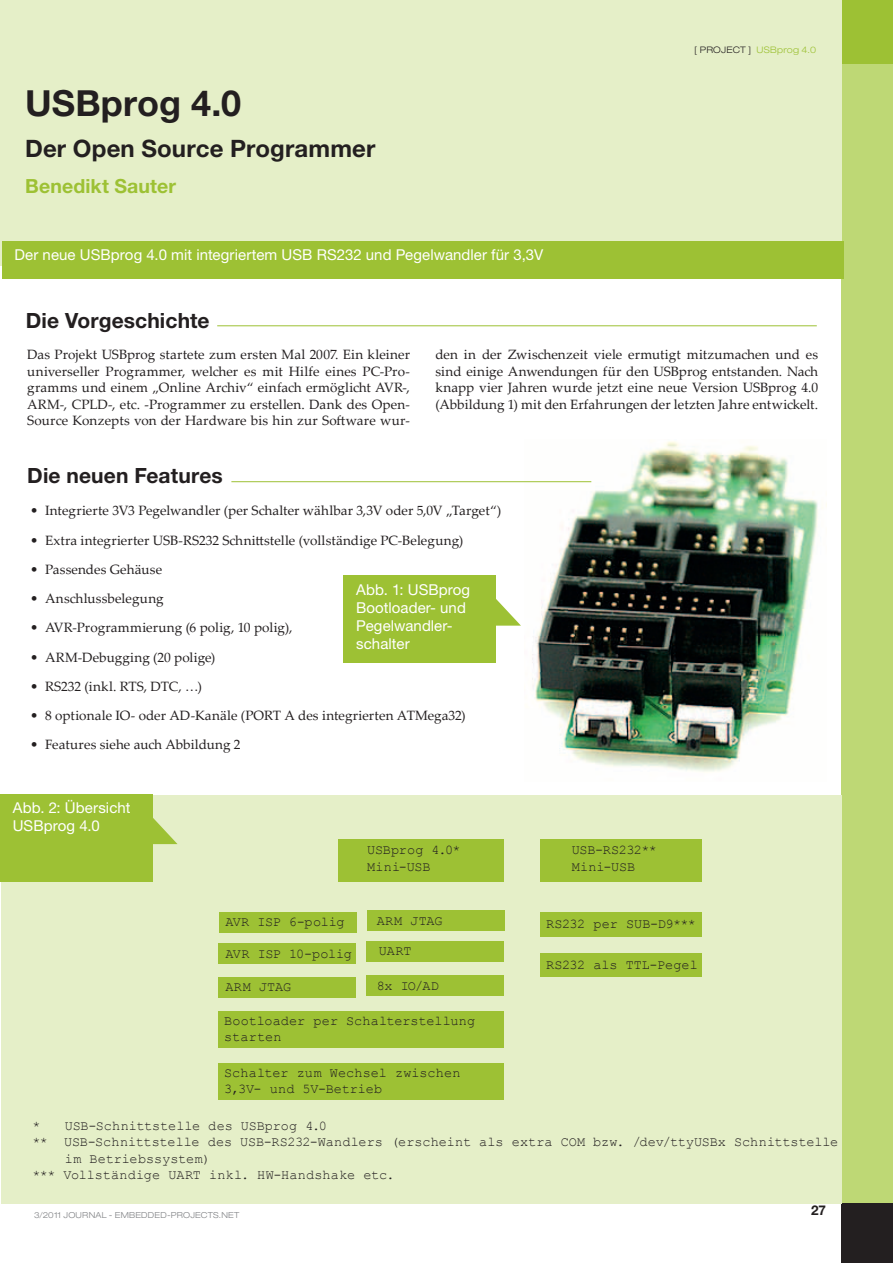
<style>
.page{position:relative;width:893px;height:1263px;background:#fff}
.page>*{position:absolute;margin:0;border:0;box-sizing:border-box;transform-origin:0 0}
.t1{font:700 36px "Helvetica Neue LT Std";letter-spacing:.005em;color:#231f20}
.t2{font:700 24px "Helvetica Neue LT Std";letter-spacing:.005em;color:#231f20}
.t3{font:700 21px "Helvetica Neue LT Std";letter-spacing:.005em;color:#231f20}
.t4{font:700 19.5px "Helvetica Neue LT Std";letter-spacing:.005em;color:#9dc134}
.t5{font:15px/18px "Helvetica Neue LT Std";letter-spacing:.005em;color:#fff}
.t6{font:13.5px/16.5px "Palatino Linotype";letter-spacing:.005em;color:#231f20;text-align:justify}
.t7{font:13.5px/16.5px "Courier New";letter-spacing:-.005em;color:#231f20}
.t8{font:13.5px "Courier New";letter-spacing:-.03em;color:#231f20}
.t9{font:700 13.5px "Helvetica Neue LT Std";color:#231f20}
.t10{font:300 expanded 9px "Helvetica Neue LT Std";letter-spacing:.03em;color:#9dc134}
.t11{font:300 expanded 9px "Helvetica Neue LT Std";letter-spacing:.02em;color:#231f20}
.t12{font:300 expanded 8.25px "Helvetica Neue LT Std";letter-spacing:.025em;color:#808285}
.s1{color:#231f20}
</style>
<div class="page">
<div style="left:842px;top:64px;width:51px;height:1139px;background:#bed875"></div>
<div style="left:842px;top:0;width:51px;height:64px;background:#9dc134"></div>
<div style="left:842px;top:1203px;width:51px;height:60px;background:#231f20"></div>
<img style="left:524px;top:441px;width:299px;height:331px">
<div style="left:0;top:0;width:842px;height:265px;background:#e5efc8"></div>
<hr style="left:217px;top:325px;width:600px;height:1px;background:#9dc134">
<hr style="left:231px;top:481px;width:360px;height:1px;background:#9dc134">
<div style="left:2px;top:795px;width:840px;height:408px;background:#e5efc8"></div>
<svg style="left:495px;top:595px;width:26px;height:31px"></svg>
<div style="left:343px;top:576px;width:152px;height:87px;background:#9dc134"></div>
<div style="left:2px;top:241px;width:842px;height:38px;background:#9dc134"></div>
<svg style="left:152px;top:813px;width:26px;height:31px"></svg>
<div style="left:0;top:794px;width:152px;height:87px;background:#9dc134"></div>
<div style="left:219px;top:943px;width:137px;height:20px;background:#9dc134"></div>
<div style="left:219px;top:1011px;width:285px;height:37px;background:#9dc134"></div>
<div style="left:540px;top:912px;width:162px;height:24px;background:#9dc134"></div>
<div style="left:219px;top:912px;width:138px;height:21px;background:#9dc134"></div>
<div style="left:219px;top:977px;width:137px;height:20px;background:#9dc134"></div>
<div style="left:366px;top:941px;width:138px;height:21px;background:#9dc134"></div>
<div style="left:367px;top:910px;width:138px;height:21px;background:#9dc134"></div>
<div style="left:366px;top:975px;width:138px;height:21px;background:#9dc134"></div>
<div style="left:540px;top:839px;width:162px;height:42px;background:#9dc134"></div>
<div style="left:540px;top:953px;width:162px;height:24px;background:#9dc134"></div>
<div style="left:338px;top:839px;width:166px;height:42px;background:#9dc134"></div>
<div style="left:219px;top:1063px;width:285px;height:37px;background:#9dc134"></div>
<h1 class="t1" style="left:25px;top:80px;width:218px">USBprog 4.0</h1>
<h2 class="t2" style="left:25px;top:134px;width:352px">Der Open Source Programmer</h2>
<h3 class="t4" style="left:25px;top:174px;width:152px">Benedikt Sauter</h3>
<p class="t5" style="left:15px;top:246px;width:530px">Der neue USBprog 4.0 mit integriertem USB RS232 und Pegelwandler für 3,3V</p>
<p class="t10" style="left:695px;top:40px;width:123px"><span class="s1">[ PROJECT ]</span> USBprog 4.0</p>
<p class="t11" style="left:694px;top:45px;width:59px">[ PROJECT ]</p>
<h3 class="t3" style="left:26px;top:307px;width:185px">Die Vorgeschichte</h3>
<p class="t6" style="left:27px;top:346px;width:384px">Das Projekt USBprog startete zum ersten Mal 2007. Ein kleiner universeller Programmer, welcher es mit Hilfe eines PC-Pro&shy;gramms und einem „Online Archiv“ einfach ermöglicht AVR-, ARM-, CPLD-, etc. -Programmer zu erstellen. Dank des Open-Source Konzepts von der Hardware bis hin zur Software wur-</p>
<p class="t6" style="left:435px;top:346px;width:384px">den in der Zwischenzeit viele ermutigt mitzumachen und es sind einige Anwendungen für den USBprog entstanden. Nach knapp vier Jahren wurde jetzt eine neue Version USBprog 4.0 (Abbildung 1) mit den Erfahrungen der letzten Jahre entwickelt.</p>
<h3 class="t3" style="left:27px;top:463px;width:197px">Die neuen Features</h3>
<p class="t6" style="left:30px;top:502px;width:473px">• Integrierte 3V3 Pegelwandler (per Schalter wählbar 3,3V oder 5,0V „Target“)</p>
<p class="t6" style="left:30px;top:531px;width:435px">• Extra integrierter USB-RS232 Schnittstelle (vollständige PC-Belegung)</p>
<p class="t6" style="left:30px;top:560px;width:134px">• Passendes Gehäuse</p>
<p class="t6" style="left:30px;top:590px;width:135px">• Anschlussbelegung</p>
<p class="t6" style="left:30px;top:619px;width:264px">• AVR-Programmierung (6 polig, 10 polig),</p>
<p class="t6" style="left:30px;top:648px;width:187px">• ARM-Debugging (20 polige)</p>
<p class="t6" style="left:30px;top:677px;width:173px">• RS232 (inkl. RTS, DTC, …)</p>
<p class="t6" style="left:30px;top:707px;width:437px">• 8 optionale IO- oder AD-Kanäle (PORT A des integrierten ATMega32)</p>
<p class="t6" style="left:30px;top:736px;width:212px">• Features siehe auch Abbildung 2</p>
<p class="t5" style="left:356px;top:580px;width:116px">Abb. 1: USBprog<br>Bootloader- und<br>Pegelwandler&shy;schalter</p>
<p class="t5" style="left:13px;top:799px;width:119px">Abb. 2: Übersicht<br>USBprog 4.0</p>
<p class="t7" style="left:367px;top:841px;width:95px">USBprog 4.0*<br>Mini-USB</p>
<p class="t7" style="left:572px;top:841px;width:87px">USB-RS232**<br>Mini-USB</p>
<p class="t7" style="left:377px;top:912px;width:67px">ARM JTAG</p>
<p class="t7" style="left:379px;top:942px;width:34px">UART</p>
<p class="t7" style="left:377px;top:977px;width:64px">8x IO/AD</p>
<p class="t7" style="left:224px;top:1012px;width:252px">Bootloader per Schalterstellung starten</p>
<p class="t7" style="left:224px;top:1064px;width:238px">Schalter zum Wechsel zwischen<br>3,3V- und 5V-Betrieb</p>
<p class="t7" style="left:32px;top:1117px;width:296px">* USB-Schnittstelle des USBprog 4.0</p>
<p class="t7" style="left:32px;top:1133px;width:807px">** USB-Schnittstelle des USB-RS232-Wandlers (erscheint als extra COM bzw. /dev/ttyUSBx Schnittstelle</p>
<p class="t7" style="left:65px;top:1150px;width:147px">im Betriebssystem)</p>
<p class="t7" style="left:32px;top:1166px;width:364px">*** Vollständige UART inkl. HW-Handshake etc.</p>
<p class="t8" style="left:225px;top:913px;width:121px">AVR ISP 6-polig</p>
<p class="t8" style="left:226px;top:945px;width:128px">AVR ISP 10-polig</p>
<p class="t7" style="left:225px;top:978px;width:67px">ARM JTAG</p>
<p class="t7" style="left:546px;top:915px;width:151px">RS232 per SUB-D9***</p>
<p class="t7" style="left:546px;top:956px;width:153px">RS232 als TTL-Pegel</p>
<p class="t12" style="left:34px;top:1210px;width:207px">3/2011 JOURNAL - EMBEDDED-PROJECTS.NET</p>
<p class="t9" style="left:811px;top:1202px;width:17px">27</p>
</div>
